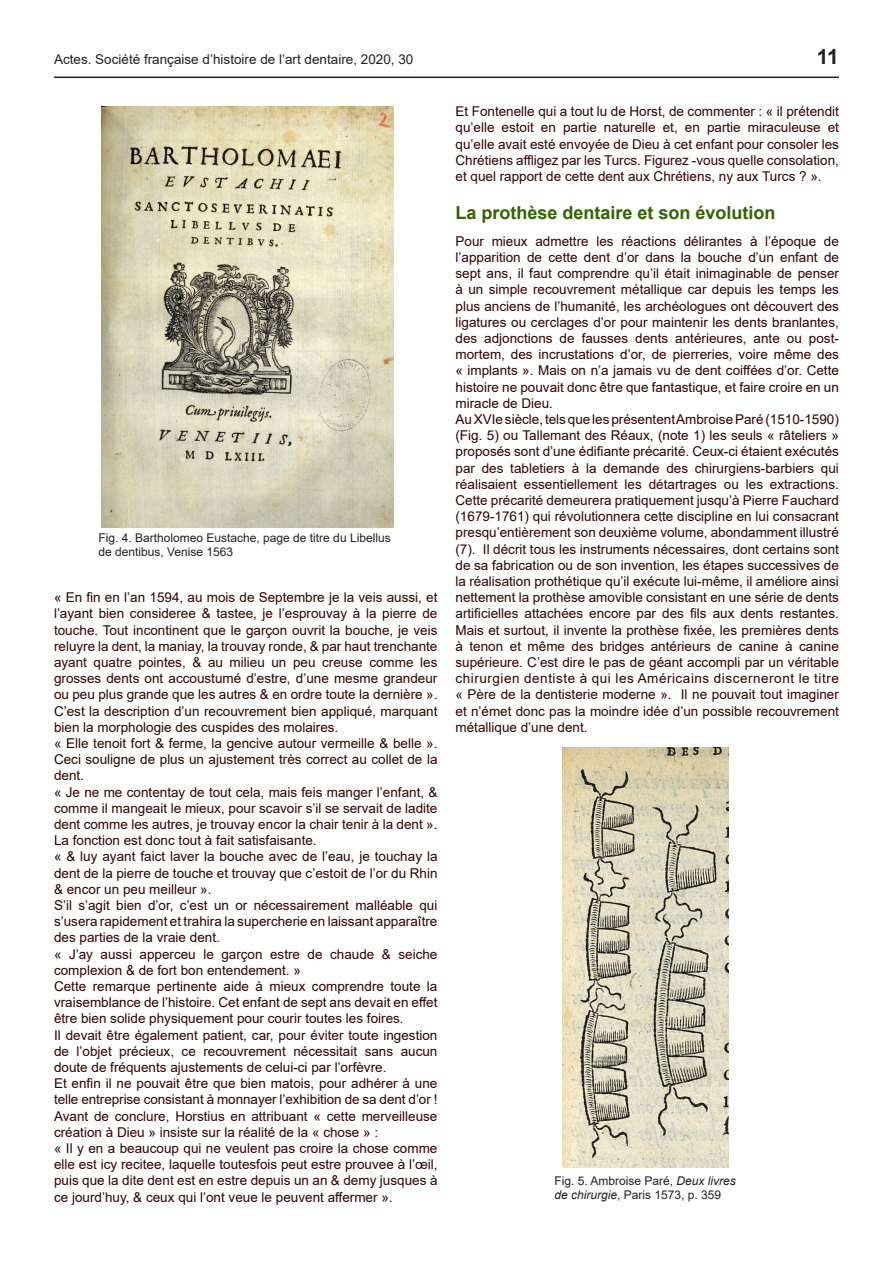
<style>
.page{position:relative;width:893px;height:1263px;background:#fff}
.page>*{position:absolute;margin:0;border:0;box-sizing:border-box;transform-origin:0 0}
.t1{font:700 21px "Arial";color:#231f20}
.corps{font:700 18px "Arial";color:#326400}
.corps-2{font:13.5px/16.2px "Arial";color:#320000;text-align:justify}
.t2{font:13.5px "Arial";color:#231f20}
.t3{font:12px/14.4px "Arial";color:#231f20}
.s1{font-style:italic}
</style>
<div class="page">
<hr style="left:54px;top:77px;width:785px;height:1px;background:#231f20">
<img style="left:101px;top:106px;width:292px;height:421px">
<img style="left:563px;top:747px;width:165px;height:420px">
<p class="t2" style="left:54px;top:50px;width:361px">Actes. Société française d’histoire de l’art dentaire, 2020, 30</p>
<h1 class="t1" style="left:817px;top:41px;width:24px">11</h1>
<p class="t3" style="left:99px;top:530px;width:294px">Fig. 4. Bartholomeo Eustache, page de titre du Libellus de dentibus, Venise 1563</p>
<p class="corps-2" style="left:54px;top:589px;width:385px">« En fin en l’an 1594, au mois de Septembre je la veis aussi, et l’ayant bien consideree &amp; tastee, je l’esprouvay à la pierre de touche. Tout incontinent que le garçon ouvrit la bouche, je veis reluyre la dent, la maniay, la trouvay ronde, &amp; par haut trenchante ayant quatre pointes, &amp; au milieu un peu creuse comme les grosses dents ont accoustumé d’estre, d’une mesme grandeur ou peu plus grande que les autres &amp; en ordre toute la dernière ».</p>
<p class="corps-2" style="left:54px;top:703px;width:385px">C’est la description d’un recouvrement bien appliqué, marquant bien la morphologie des cuspides des molaires.</p>
<p class="corps-2" style="left:54px;top:735px;width:385px">« Elle tenoit fort &amp; ferme, la gencive autour vermeille &amp; belle ».<br>Ceci souligne de plus un ajustement très correct au collet de la dent.</p>
<p class="corps-2" style="left:54px;top:784px;width:385px">« Je ne me contentay de tout cela, mais feis manger l’enfant, &amp; comme il mangeait le mieux, pour scavoir s’il se servait de ladite dent comme les autres, je trouvay encor la chair tenir à la dent ».</p>
<p class="corps-2" style="left:54px;top:832px;width:264px">La fonction est donc tout à fait satisfaisante.</p>
<p class="corps-2" style="left:54px;top:848px;width:385px">« &amp; luy ayant faict laver la bouche avec de l’eau, je touchay la dent de la pierre de touche et trouvay que c’estoit de l’or du Rhin &amp; encor un peu meilleur ».</p>
<p class="corps-2" style="left:54px;top:897px;width:385px">S’il s’agit bien d’or, c’est un or nécessairement malléable qui s’usera rapidement et trahira la supercherie en laissant apparaître des parties de la vraie dent.</p>
<p class="corps-2" style="left:54px;top:946px;width:385px">« J’ay aussi apperceu le garçon estre de chaude &amp; seiche complexion &amp; de fort bon entendement. »</p>
<p class="corps-2" style="left:54px;top:978px;width:385px">Cette remarque pertinente aide à mieux comprendre toute la vraisemblance de l’histoire. Cet enfant de sept ans devait en effet être bien solide physiquement pour courir toutes les foires.</p>
<p class="corps-2" style="left:54px;top:1027px;width:385px">Il devait être également patient, car, pour éviter toute ingestion de l’objet précieux, ce recouvrement nécessitait sans aucun doute de fréquents ajustements de celui-ci par l’orfèvre.</p>
<p class="corps-2" style="left:54px;top:1075px;width:385px">Et enfin il ne pouvait être que bien matois, pour adhérer à une telle entreprise consistant à monnayer l’exhibition de sa dent d’or !</p>
<p class="corps-2" style="left:54px;top:1108px;width:385px">Avant de conclure, Horstius en attribuant « cette merveilleuse création à Dieu » insiste sur la réalité de la « chose » :</p>
<p class="corps-2" style="left:54px;top:1140px;width:385px">« Il y en a beaucoup qui ne veulent pas croire la chose comme elle est icy recitee, laquelle toutesfois peut estre prouvee à l’œil, puis que la dite dent est en estre depuis un an &amp; demy jusques à ce jourd’huy, &amp; ceux qui l’ont veue le peuvent affermer ».</p>
<p class="corps-2" style="left:455px;top:103px;width:385px">Et Fontenelle qui a tout lu de Horst, de commenter : « il prétendit qu’elle estoit en partie naturelle et, en partie miraculeuse et qu’elle avait esté envoyée de Dieu à cet enfant pour consoler les Chrétiens affligez par les Turcs. Figurez -vous quelle consolation, et quel rapport de cette dent aux Chrétiens, ny aux Turcs ? ».</p>
<p class="corps" style="left:455px;top:200px;width:322px">La prothèse dentaire et son évolution</p>
<p class="corps-2" style="left:455px;top:233px;width:385px">Pour mieux admettre les réactions délirantes à l’époque de l’apparition de cette dent d’or dans la bouche d’un enfant de sept ans, il faut comprendre qu’il était inimaginable de penser à un simple recouvrement métallique car depuis les temps les plus anciens de l’humanité, les archéologues ont découvert des ligatures ou cerclages d’or pour maintenir les dents branlantes, des adjonctions de fausses dents antérieures, ante ou post&shy;mortem, des incrustations d’or, de pierreries, voire même des « implants ». Mais on n’a jamais vu de dent coiffées d’or. Cette histoire ne pouvait donc être que fantastique, et faire croire en un miracle de Dieu.</p>
<p class="corps-2" style="left:455px;top:411px;width:385px">AuXVIesiècle,telsquelesprésententAmbroiseParé(1510-1590) (Fig. 5) ou Tallemant des Réaux, (note 1) les seuls « râteliers » proposés sont d’une édifiante précarité. Ceux-ci étaient exécutés par des tabletiers à la demande des chirurgiens-barbiers qui réalisaient essentiellement les détartrages ou les extractions.<br>Cette précarité demeurera pratiquement jusqu’à Pierre Fauchard (1679-1761) qui révolutionnera cette discipline en lui consacrant presqu’entièrement son deuxième volume, abondamment illustré (7). Il décrit tous les instruments nécessaires, dont certains sont de sa fabrication ou de son invention, les étapes successives de la réalisation prothétique qu’il exécute lui-même, il améliore ainsi nettement la prothèse amovible consistant en une série de dents artificielles attachées encore par des fils aux dents restantes.<br>Mais et surtout, il invente la prothèse fixée, les premières dents à tenon et même des bridges antérieurs de canine à canine supérieure. C’est dire le pas de géant accompli par un véritable chirurgien dentiste à qui les Américains discerneront le titre</p>
<p class="corps-2" style="left:455px;top:686px;width:385px">« Père de la dentisterie moderne ». Il ne pouvait tout imaginer et n’émet donc pas la moindre idée d’un possible recouvrement métallique d’une dent.</p>
<p class="t3" style="left:554px;top:1173px;width:183px">Fig. 5. Ambroise Paré, <span class="s1">Deux livres</span></p>
<p class="t3" style="left:554px;top:1187px;width:168px"><span class="s1">de chirurgie</span>, Paris 1573, p. 359</p>
</div>
